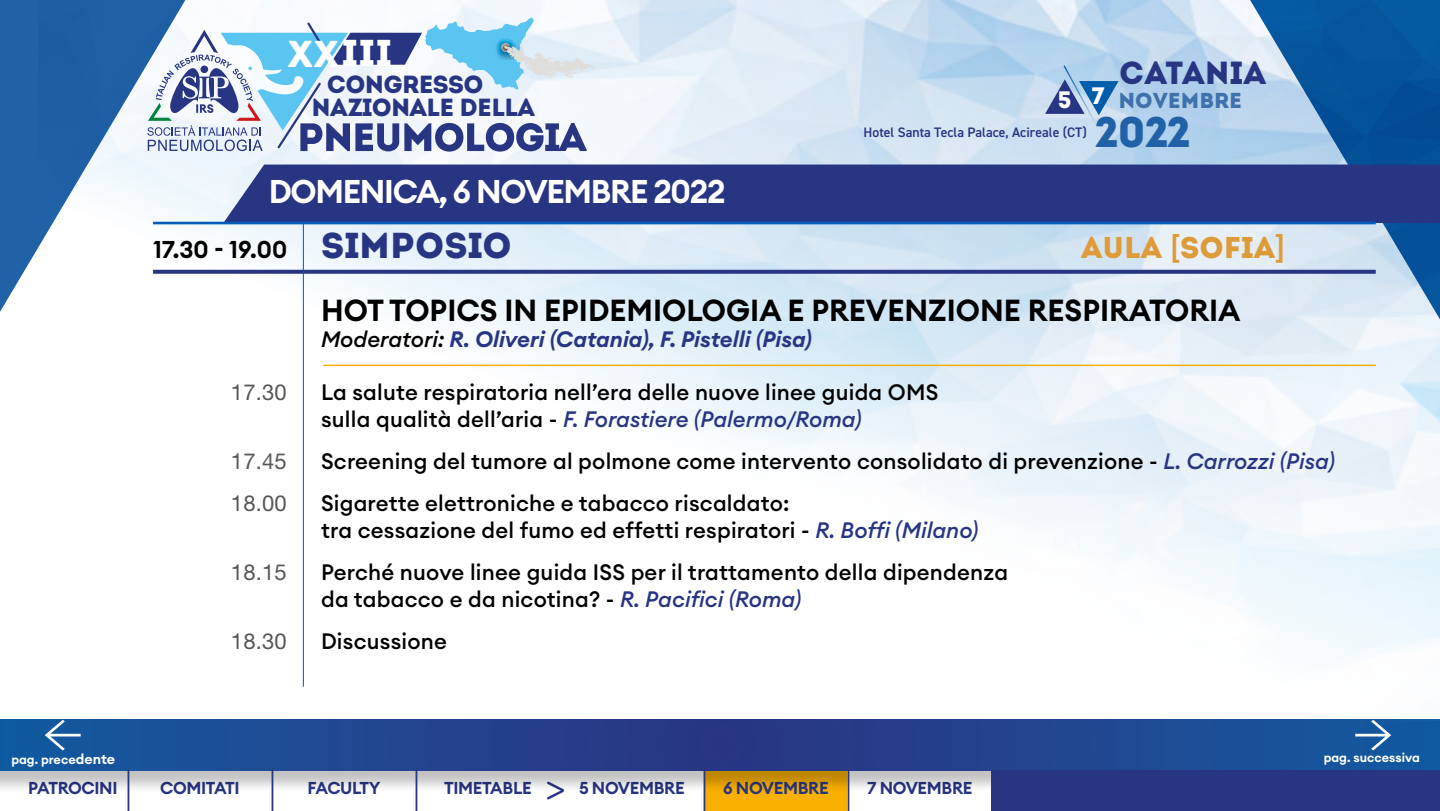
<style>
.page{position:relative;width:1440px;height:811px;background:#fff}
.page>*{position:absolute;margin:0;border:0;box-sizing:border-box;transform-origin:0 0}
.t1{font:42.8px "Intro";color:#2061a7}
.t2{font:37.4px "Intro";letter-spacing:.04em;color:#fff}
.t3{font:35.4px "Gotham Rounded";color:#283583}
.t4{font:600 32.4px "Euclid Circular A";letter-spacing:-.04em;color:#fff}
.t5{font:32px "Intro";color:#283583}
.t6{font:600 30px "Euclid Circular A";color:#000}
.t7{font:30px "Intro";color:#de9c38}
.t8{font:24.8px/23.4px "Intro";letter-spacing:-.03em;color:#283583}
.t9{font:600 24px "Euclid Circular A";color:#000}
.t10{font:500 22px/26.4px "Euclid Circular A";letter-spacing:.01em;color:#000}
.t11{font:italic 600 22px "Euclid Circular A";color:#283583}
.t12{font:22px "Helvetica Neue LT Std";letter-spacing:.01em;color:#575756}
.t13{font:21.6px "Intro";color:#3f72ac}
.t14{font:600 17px "Euclid Circular A";letter-spacing:-.02em;color:#283583}
.t15{font:600 13.8px "DIN2014";color:#283583}
.t16{font:600 12.6px "Euclid Circular A";color:#fff}
.s1{font-size:23.8px;color:#fff}
.s2{font-family:"Intro";font-weight:400;font-size:36px;color:#283583}
.s3{font-family:"Euclid Circular A";font-weight:600}
.s4{font-weight:500;color:#000}
.s5{font-style:italic;color:#283583}
.s6{font-size:14px}
</style>
<div class="page">
<div style="left:704px;top:768px;width:145px;height:42px;background:#f9b000"></div>
<div style="left:0;top:722px;width:1440px;height:70px;background:#000;opacity:.24"></div>
<svg style="left:0;top:719px;width:1440px;height:51px;background:#1f4690"></svg>
<svg style="left:1355px;top:720px;width:36px;height:30px"></svg>
<svg style="left:45px;top:720px;width:36px;height:30px"></svg>
<hr style="left:128px;top:769px;width:1px;height:41px;background:#283583">
<hr style="left:272px;top:769px;width:1px;height:41px;background:#283583">
<hr style="left:416px;top:769px;width:1px;height:41px;background:#283583">
<hr style="left:704px;top:769px;width:1px;height:41px;background:#283583">
<hr style="left:848px;top:769px;width:1px;height:41px;background:#283583">
<hr style="left:992px;top:769px;width:1px;height:41px;background:#283583">
<hr style="left:1136px;top:769px;width:1px;height:41px;background:#283583">
<hr style="left:1280px;top:769px;width:1px;height:41px;background:#283583">
<img style="left:38px;top:0;width:1402px;height:720px">
<svg style="left:1185px;top:0;width:255px;height:561px"></svg>
<svg style="left:227px;top:17px;width:369px;height:139px"></svg>
<svg style="left:1045px;top:64px;width:74px;height:63px;background:#8daed4"></svg>
<svg style="left:0;top:0;width:227px;height:429px"></svg>
<div style="left:223px;top:164px;width:1217px;height:59px;background:#283583"></div>
<div style="left:992px;top:770px;width:448px;height:40px;background:#283583"></div>
<hr style="left:153px;top:221px;width:1223px;height:3px;background:#005cb9">
<svg style="left:153px;top:269px;width:1223px;height:4px;background:#4a5798"></svg>
<hr style="left:323px;top:364px;width:1053px;height:2px;background:#f9b000">
<hr style="left:303px;top:223px;width:1px;height:463px;background:#005da9">
<h2 class="t2" style="left:288px;top:30px;width:105px">XXIII</h2>
<p class="t8" style="left:312px;top:72px;width:225px;text-indent:15px">CONGRESSO<br>NAZIONALE DELLA</p>
<h3 class="t5" style="left:1119px;top:53px;width:148px">CATANIA</h3>
<p class="t13" style="left:1058px;top:87px;width:186px"><span class="s1">5 </span><sup>7</sup> NOVEMBRE</p>
<h1 class="t1" style="left:1095px;top:106px;width:97px">2022</h1>
<p class="t15" style="left:864px;top:123px;width:225px">Hotel Santa Tecla Palace, Acireale (CT)</p>
<h3 class="t4" style="left:269px;top:171px;width:458px">DOMENICA, 6 NOVEMBRE 2022</h3>
<p class="t9" style="left:153px;top:234px;width:360px">17.30 - 19.00 <span class="s2">SIMPOSIO</span></p>
<h3 class="t7" style="left:1081px;top:230px;width:205px">AULA <span class="s3">[</span>SOFIA<span class="s3">]</span></h3>
<h3 class="t6" style="left:321px;top:291px;width:921px">HOT TOPICS IN EPIDEMIOLOGIA E PREVENZIONE RESPIRATORIA</h3>
<p class="t11" style="left:321px;top:325px;width:493px"><span class="s4">Moderatori:</span> R. Oliveri (Catania), F. Pistelli (Pisa)</p>
<p class="t12" style="left:231px;top:379px;width:57px">17.30</p>
<p class="t10" style="left:321px;top:379px;width:619px">La salute respiratoria nell’era delle nuove linee guida OMS sulla qualità dell’aria - <span class="s5">F. Forastiere (Palermo/Roma)</span></p>
<p class="t12" style="left:231px;top:448px;width:57px">17.45</p>
<p class="t10" style="left:321px;top:447px;width:1015px">Screening del tumore al polmone come intervento consolidato di prevenzione - <span class="s5">L. Carrozzi (Pisa)</span></p>
<p class="t12" style="left:231px;top:490px;width:57px">18.00</p>
<p class="t10" style="left:321px;top:490px;width:659px">Sigarette elettroniche e tabacco riscaldato:<br>tra cessazione del fumo ed effetti respiratori - <span class="s5">R. Boffi (Milano)</span></p>
<p class="t12" style="left:231px;top:559px;width:57px">18.15</p>
<p class="t10" style="left:321px;top:559px;width:689px">Perché nuove linee guida ISS per il trattamento della dipendenza da tabacco e da nicotina? - <span class="s5">R. Pacifici (Roma)</span></p>
<p class="t12" style="left:231px;top:628px;width:57px">18.30</p>
<p class="t10" style="left:321px;top:627px;width:127px">Discussione</p>
<p class="t16" style="left:11px;top:750px;width:105px">pag. prece<span class="s6">dente</span></p>
<p class="t16" style="left:1324px;top:749px;width:98px">pag. successiva</p>
<h3 class="t3" style="left:544px;top:765px;width:24px">&gt;</h3>
<p class="t14" style="left:28px;top:777px;width:91px">PATROCINI</p>
<p class="t14" style="left:160px;top:777px;width:81px">COMITATI</p>
<p class="t14" style="left:308px;top:777px;width:74px">FACULTY</p>
<p class="t14" style="left:444px;top:777px;width:89px">TIMETABLE</p>
<p class="t14" style="left:579px;top:777px;width:107px">5 NOVEMBRE</p>
<p class="t14" style="left:723px;top:777px;width:107px">6 NOVEMBRE</p>
<p class="t14" style="left:867px;top:777px;width:107px">7 NOVEMBRE</p>
</div>
